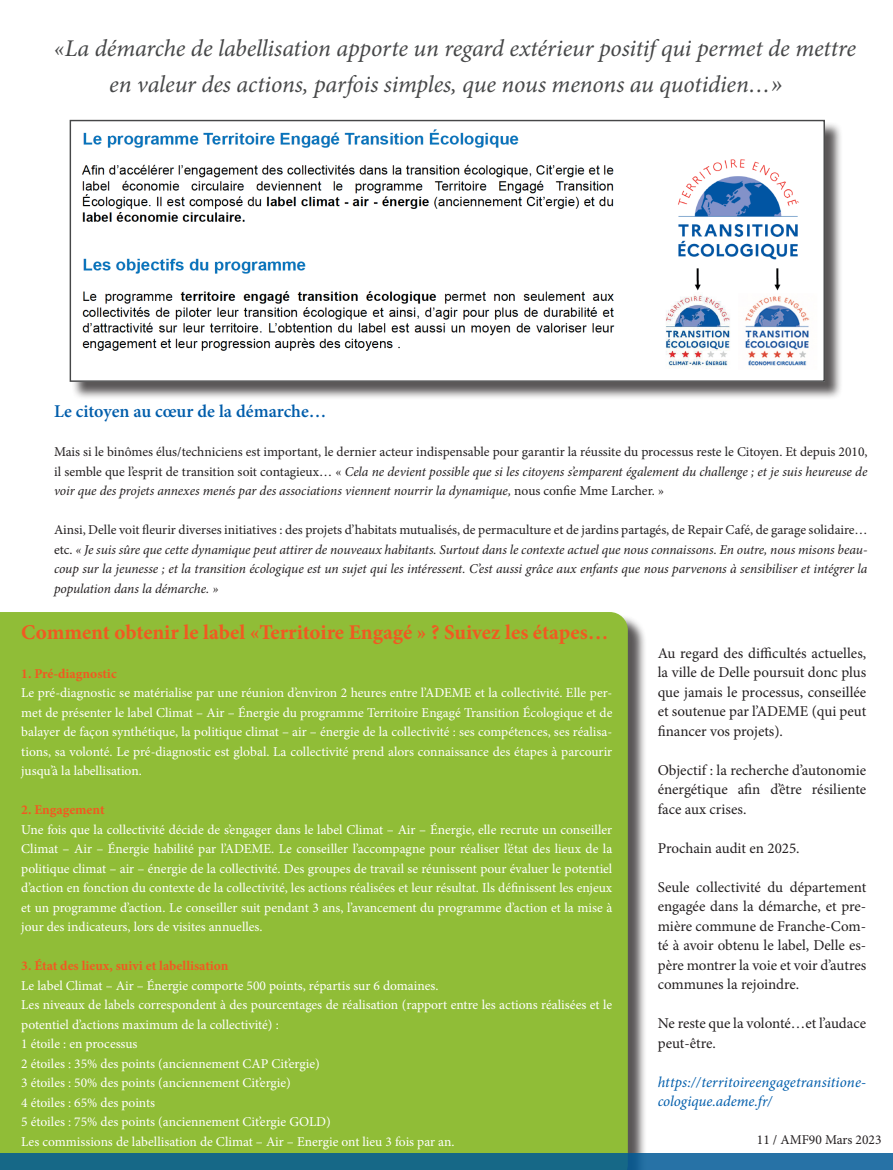
<style>
.page{position:relative;width:893px;height:1170px;background:#fff}
.page>*{position:absolute;margin:0;border:0;box-sizing:border-box;transform-origin:0 0}
.t1{font:italic 24px/36px "Minion Pro";letter-spacing:-.005em;color:#464748;text-align:center}
.t2{font:700 21px "Minion Pro";color:#f15921}
.t3{font:600 18px "Minion Pro";color:#015dab}
.t4{font:15px/19.5px "Minion Pro";color:#231f20;text-align:justify}
.t5{font:italic 15px/19.5px "Minion Pro";letter-spacing:.005em;color:#015dab}
.t6{font:13.5px/19.5px "Minion Pro";color:#fff;text-align:justify}
.t7{font:italic 13.5px/19.5px "Minion Pro";letter-spacing:-.005em;color:#231f20;text-align:justify}
.t8{font:13.5px/19.5px "Minion Pro";color:#231f20;text-align:justify}
.t9{font:700 13.5px "Minion Pro";color:#f15921}
.s1{font-size:27px;color:#fff}
.s2{font-size:27px}
.s3{font-style:italic}
.s4{font-style:normal}
</style>
<div class="page">
<div style="left:0;top:614px;width:647px;height:555px;background:#231f20;opacity:.75"></div>
<div style="left:0;top:612px;width:628px;height:540px;background:#90bd37"></div>
<svg style="left:0;top:1152px;width:893px;height:17px;fill:#166887"></svg>
<div style="left:71px;top:121px;width:772px;height:279px;background:#231f20;opacity:.75"></div>
<img style="left:72px;top:122px;width:751px;height:258px">
<div style="left:70px;top:120px;width:755px;height:262px;border:1px solid #464748"></div>
<h1 class="t1" style="left:36px;top:30px;width:822px"><span class="s1">«</span> «La démarche de labellisation apporte un regard extérieur positif qui permet de mettre en valeur des actions, parfois simples, que nous menons au quotidien…<span class="s2">»</span></h1>
<h3 class="t3" style="left:54px;top:399px;width:274px">Le citoyen au cœur de la démarche…</h3>
<p class="t8" style="left:54px;top:442px;width:815px">Mais si le binômes élus/techniciens est important, le dernier acteur indispensable pour garantir la réussite du processus reste le Citoyen. Et depuis 2010, il semble que l’esprit de transition soit contagieux… « <span class="s3">Cela ne devient possible que si les citoyens s’emparent également du challenge ; et je suis heureuse de voir que des projets annexes menés par des associations viennent nourrir la dynamique,</span> nous confie Mme Larcher. »</p>
<p class="t7" style="left:54px;top:520px;width:815px"><span class="s4">Ainsi, Delle voit fleurir diverses initiatives : des projets d’habitats mutualisés, de permaculture et de jardins partagés, de Repair Café, de garage solidaire… etc.</span> « Je suis sûre que cette dynamique peut attirer de nouveaux habitants. Surtout dans le contexte actuel que nous connaissons. En outre, nous misons beau&shy;coup sur la jeunesse ; et la transition écologique est un sujet qui les intéressent. C’est aussi grâce aux enfants que nous parvenons à sensibiliser et intégrer la population dans la démarche. »</p>
<h2 class="t2" style="left:21px;top:617px;width:589px">Comment obtenir le label «Territoire Engagé » ? Suivez les étapes…</h2>
<p class="t9" style="left:21px;top:663px;width:97px">1. Pré-diagnostic</p>
<p class="t6" style="left:21px;top:683px;width:593px">Le pré-diagnostic se matérialise par une réunion d’environ 2 heures entre l’ADEME et la collectivité. Elle per&shy;met de présenter le label Climat – Air – Énergie du programme Territoire Engagé Transition Écologique et de balayer de façon synthétique, la politique climat – air – énergie de la collectivité : ses compétences, ses réalisa&shy;tions, sa volonté. Le pré-diagnostic est global. La collectivité prend alors connaissance des étapes à parcourir jusqu’à la labellisation.</p>
<p class="t9" style="left:21px;top:800px;width:85px">2. Engagement</p>
<p class="t6" style="left:21px;top:819px;width:593px">Une fois que la collectivité décide de s’engager dans le label Climat – Air – Énergie, elle recrute un conseiller Climat – Air – Énergie habilité par l’ADEME. Le conseiller l’accompagne pour réaliser l’état des lieux de la politique climat – air – énergie de la collectivité. Des groupes de travail se réunissent pour évaluer le potentiel d’action en fonction du contexte de la collectivité, les actions réalisées et leur résultat. Ils définissent les enjeux et un programme d’action. Le conseiller suit pendant 3 ans, l’avancement du programme d’action et la mise à jour des indicateurs, lors de visites annuelles.</p>
<p class="t9" style="left:21px;top:956px;width:209px">3. État des lieux, suivi et labellisation</p>
<p class="t6" style="left:21px;top:975px;width:593px;text-align:left">Le label Climat – Air – Énergie comporte 500 points, répartis sur 6 domaines.<br>Les niveaux de labels correspondent à des pourcentages de réalisation (rapport entre les actions réalisées et le potentiel d’actions maximum de la collectivité) :<br>1 étoile : en processus<br>2 étoiles : 35% des points (anciennement CAP Cit’ergie)<br>3 étoiles : 50% des points (anciennement Cit’ergie)<br>4 étoiles : 65% des points<br>5 étoiles : 75% des points (anciennement Cit’ergie GOLD)<br>Les commissions de labellisation de Climat – Air – Energie ont lieu 3 fois par an.</p>
<p class="t4" style="left:658px;top:643px;width:210px">Au regard des difficultés actuelles, la ville de Delle poursuit donc plus que jamais le processus, conseillée et soutenue par l’ADEME (qui peut financer vos projets).</p>
<p class="t4" style="left:658px;top:760px;width:210px">Objectif : la recherche d’autonomie énergétique afin d’être résiliente face aux crises.</p>
<p class="t4" style="left:658px;top:838px;width:143px">Prochain audit en 2025.</p>
<p class="t4" style="left:658px;top:877px;width:210px">Seule collectivité du département engagée dans la démarche, et pre&shy;mière commune de Franche-Com&shy;té à avoir obtenu le label, Delle es&shy;père montrer la voie et voir d’autres communes la rejoindre.</p>
<p class="t4" style="left:658px;top:1013px;width:210px">Ne reste que la volonté…et l’audace peut-être.</p>
<p class="t5" style="left:658px;top:1072px;width:210px">https://territoireengagetransitione&shy;cologique.ademe.fr/</p>
<p class="t8" style="left:757px;top:1129px;width:126px">11 / AMF90 Mars 2023</p>
</div>
